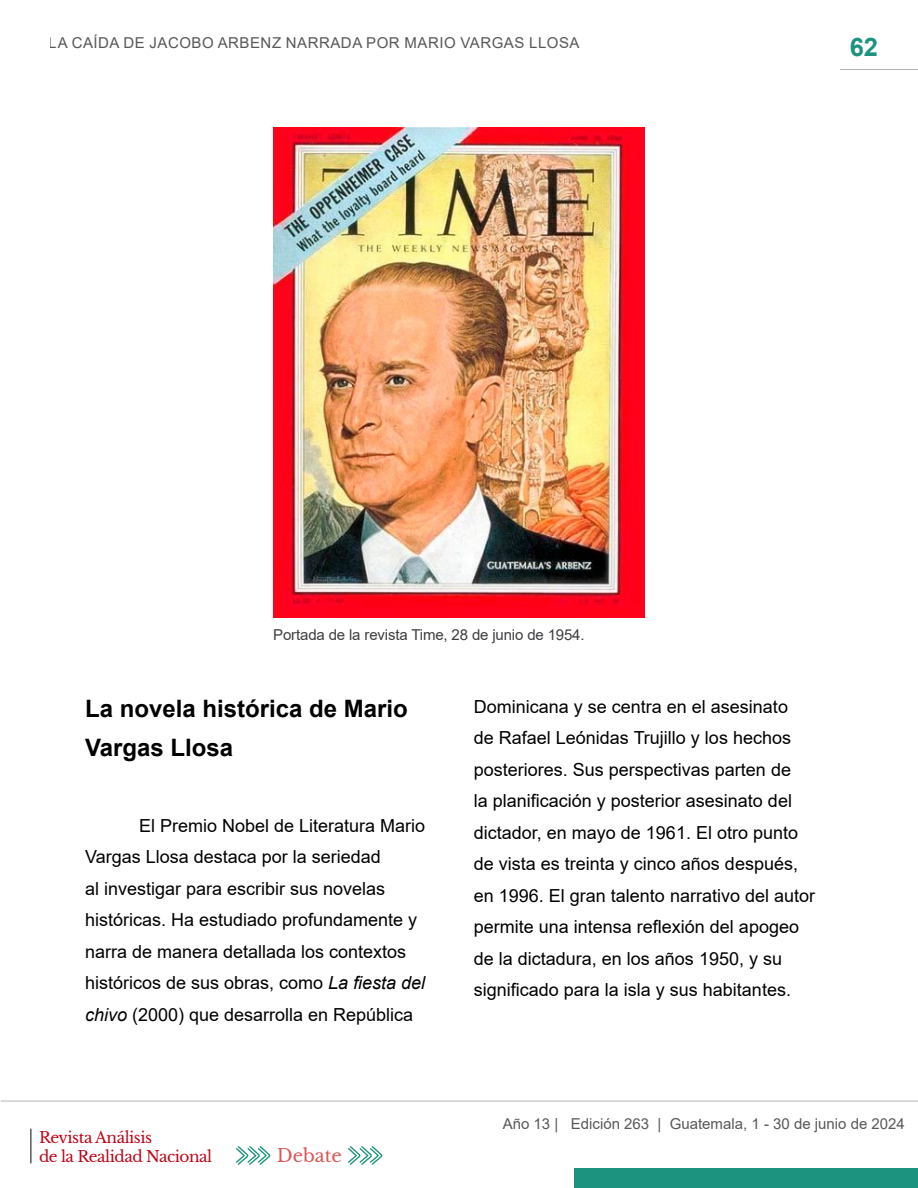
<style>
.page{position:relative;width:918px;height:1188px;background:#fff}
.page>*{position:absolute;margin:0;border:0;box-sizing:border-box;transform-origin:0 0}
.t1{font:700 25.5px "Arial";color:#1c937e}
.t2{font:700 24px/39px "Arial";color:#000}
.t3{font:18px/31.5px "Arial";color:#000}
.t4{font:18px "Libre Baskerville";color:#de5454}
.t5{font:15.3px/18.3px "Libre Baskerville";letter-spacing:-.03em;color:#bd0518}
.t6{font:15px "Arial";letter-spacing:.035em;color:#58585a}
.t7{font:15px "Arial";color:#58585a}
.t8{font:15px "Arial";letter-spacing:-.01em;color:#3e3d40}
.s1{font-style:italic}
</style>
<div class="page">
<div style="left:574px;top:1168px;width:344px;height:20px;background:#1c937e"></div>
<hr style="left:1px;top:1101px;width:917px;height:1px;background:#b1b3b4">
<hr style="left:840px;top:69px;width:78px;height:1px;background:#b1b3b4">
<svg style="left:236px;top:1146px;width:35px;height:19px"></svg>
<svg style="left:348px;top:1146px;width:35px;height:19px"></svg>
<hr style="left:30px;top:1129px;width:2px;height:34px;background:#58585a">
<img style="left:273px;top:128px;width:372px;height:489px">
<p class="t6" style="left:49px;top:32px;width:532px">LA CAÍDA DE JACOBO ARBENZ NARRADA POR MARIO VARGAS LLOSA</p>
<h1 class="t1" style="left:850px;top:29px;width:30px">62</h1>
<p class="t8" style="left:273px;top:625px;width:313px">Portada de la revista Time, 28 de junio de 1954.</p>
<h2 class="t2" style="left:85px;top:689px;width:324px">La novela histórica de Mario<br>Vargas Llosa</h2>
<p class="t3" style="left:85px;top:809px;width:342px;text-indent:54px">El Premio Nobel de Literatura Mario Vargas Llosa destaca por la seriedad<br>al investigar para escribir sus novelas históricas. Ha estudiado profundamente y narra de manera detallada los contextos históricos de sus obras, como <span class="s1">La fiesta del chivo</span> (2000) que desarrolla en República</p>
<p class="t3" style="left:474px;top:690px;width:343px">Dominicana y se centra en el asesinato<br>de Rafael Leónidas Trujillo y los hechos posteriores. Sus perspectivas parten de<br>la planificación y posterior asesinato del dictador, en mayo de 1961. El otro punto de vista es treinta y cinco años después, en 1996. El gran talento narrativo del autor permite una intensa reflexión del apogeo de la dictadura, en los años 1950, y su significado para la isla y sus habitantes.</p>
<p class="t5" style="left:39px;top:1129px;width:175px">Revista Análisis<br>de la Realidad Nacional</p>
<p class="t4" style="left:277px;top:1145px;width:67px">Debate</p>
<p class="t7" style="left:503px;top:1113px;width:404px">Año 13 | Edición 263 | Guatemala, 1 - 30 de junio de 2024</p>
</div>
